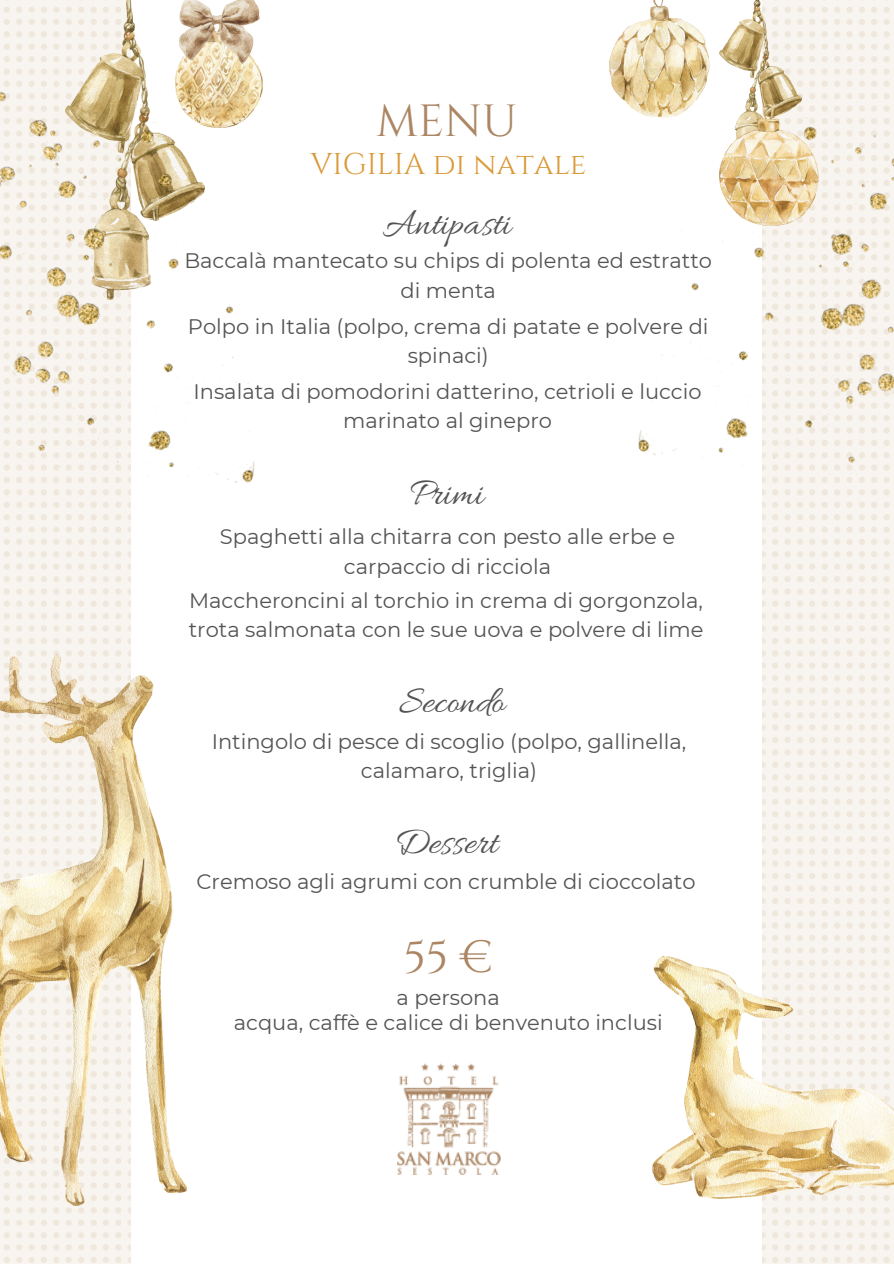
<style>
.page{position:relative;width:894px;height:1264px;background:#fff}
.page>*{position:absolute;margin:0;border:0;box-sizing:border-box;transform-origin:0 0}
.t1{font:45px "Cinzel";color:#ac8663}
.t2{font:39px "Allura";color:#545454}
.t3{font:30px "Cinzel";color:#db9a39}
.t4{font:21px/29.2px "Montserrat";color:#545454;text-align:center}
</style>
<div class="page">
<img style="left:0;top:0;width:893px;height:1263px">
<div style="left:132px;top:0;width:629px;height:1263px;background:#fff"></div>
<img style="left:638px;top:19px;width:255px;height:545px">
<img style="left:66px;top:0;width:67px;height:20px">
<img style="left:719px;top:0;width:82px;height:105px">
<img style="left:179px;top:0;width:80px;height:20px">
<img style="left:719px;top:105px;width:99px;height:120px">
<img style="left:609px;top:0;width:100px;height:117px">
<img style="left:0;top:653px;width:187px;height:552px">
<img style="left:652px;top:956px;width:241px;height:242px">
<img style="left:397px;top:1063px;width:103px;height:111px">
<img style="left:0;top:20px;width:263px;height:543px">
<p class="t1" style="left:376px;top:92px;width:143px">MENU</p>
<p class="t3" style="left:310px;top:144px;width:277px">VIGILIA di natale</p>
<p class="t2" style="left:382px;top:201px;width:130px">Antipasti</p>
<p class="t4" style="left:184px;top:246px;width:529px">Baccalà mantecato su chips di polenta ed estratto di menta</p>
<p class="t4" style="left:188px;top:311px;width:522px">Polpo in Italia (polpo, crema di patate e polvere di spinaci)</p>
<p class="t4" style="left:193px;top:377px;width:509px">Insalata di pomodorini datterino, cetrioli e luccio marinato al ginepro</p>
<p class="t2" style="left:410px;top:472px;width:75px">Primi</p>
<p class="t4" style="left:220px;top:522px;width:456px">Spaghetti alla chitarra con pesto alle erbe e carpaccio di ricciola</p>
<p class="t4" style="left:189px;top:586px;width:516px;text-align:left">Maccheroncini al torchio in crema di gorgonzola, trota salmonata con le sue uova e polvere di lime</p>
<p class="t2" style="left:399px;top:680px;width:107px">Secondo</p>
<p class="t4" style="left:212px;top:726px;width:476px">Intingolo di pesce di scoglio (polpo, gallinella, calamaro, triglia)</p>
<p class="t2" style="left:394px;top:820px;width:104px">Dessert</p>
<p class="t4" style="left:196px;top:866px;width:500px">Cremoso agli agrumi con crumble di cioccolato</p>
<p class="t1" style="left:403px;top:928px;width:91px">55 €</p>
<p class="t4" style="left:396px;top:983px;width:105px">a persona</p>
<p class="t4" style="left:234px;top:1007px;width:430px">acqua, caffè e calice di benvenuto inclusi</p>
</div>
